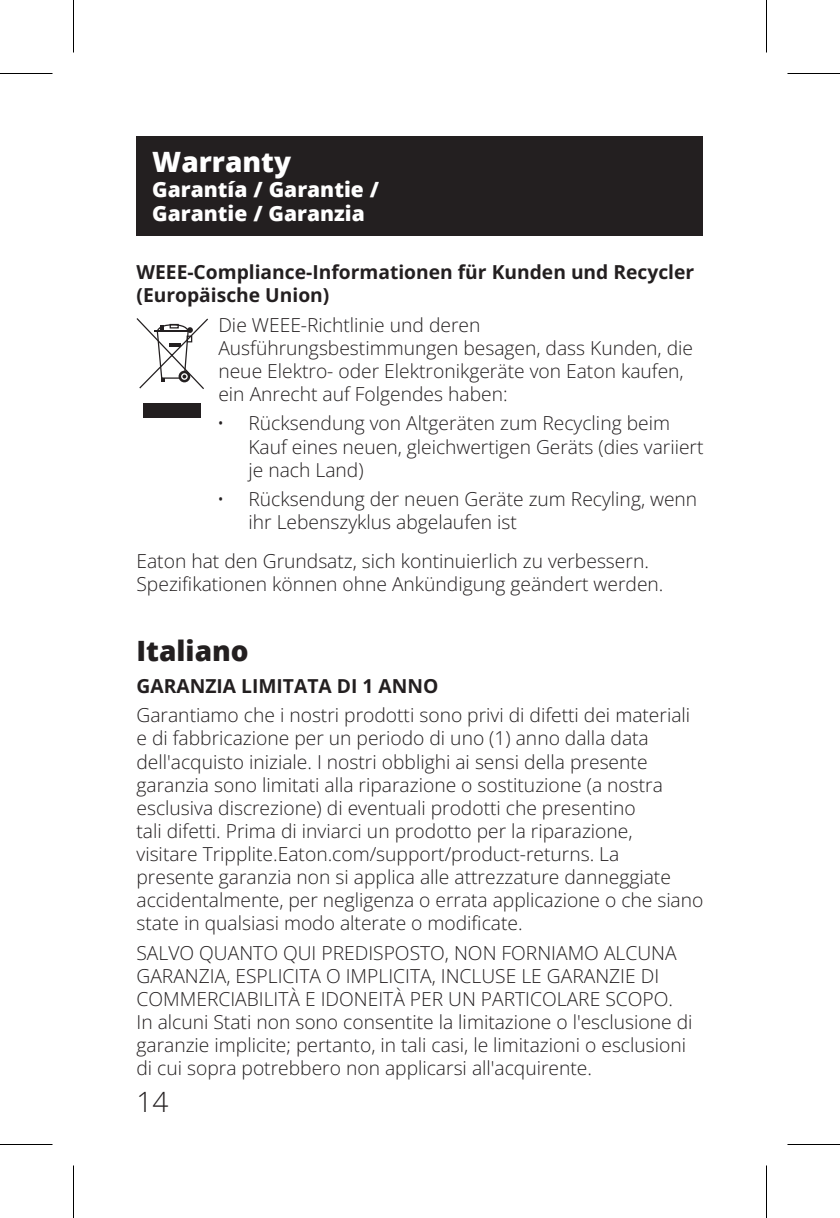
<style>
.page{position:relative;width:840px;height:1218px;background:#fff}
.page>*{position:absolute;margin:0;border:0;box-sizing:border-box;transform-origin:0 0}
.t1{font:800 28px "Open Sans";color:#231f20}
.t2{font:800 28px "Open Sans";color:#fff}
.t3{font:28px "Open Sans";color:#231f20}
.t4{font:800 21px/24.5px "Open Sans";color:#fff}
.Bullet_Copy_9pt{font:19.25px/23.1px "Open Sans";color:#231f20}
.Bullet_Copy_9pt-2{font:700 19.25px/23.1px "Open Sans";color:#231f20}
</style>
<div class="page">
<div style="left:144px;top:403px;width:57px;height:14px;background:#231f20"></div>
<svg style="left:136px;top:318px;width:72px;height:71px"></svg>
<div style="left:136px;top:136px;width:567px;height:100px;background:#231f20"></div>
<hr style="left:0;top:73px;width:52px;height:1px;background:#000">
<hr style="left:788px;top:73px;width:52px;height:1px;background:#000">
<hr style="left:0;top:1144px;width:52px;height:1px;background:#000">
<hr style="left:788px;top:1144px;width:52px;height:1px;background:#000">
<hr style="left:73px;top:0;width:1px;height:52px;background:#000">
<hr style="left:73px;top:1166px;width:1px;height:52px;background:#000">
<hr style="left:766px;top:0;width:1px;height:52px;background:#000">
<hr style="left:766px;top:1166px;width:1px;height:52px;background:#000">
<p class="t2" style="left:152px;top:141px;width:140px">Warranty</p>
<p class="t4" style="left:152px;top:176px;width:228px">Garantía / Garantie /<br>Garantie / Garanzia</p>
<p class="Bullet_Copy_9pt-2" style="left:136px;top:260px;width:559px">WEEE-Compliance-Informationen für Kunden und Recycler (Europäische Union)</p>
<p class="Bullet_Copy_9pt" style="left:218px;top:313px;width:476px">Die WEEE-Richtlinie und deren Ausführungsbestimmungen besagen, dass Kunden, die neue Elektro- oder Elektronikgeräte von Eaton kaufen, ein Anrecht auf Folgendes haben:</p>
<p class="Bullet_Copy_9pt" style="left:248px;top:411px;width:457px;text-indent:-32px">• Rücksendung von Altgeräten zum Recycling beim<br>Kauf eines neuen, gleichwertigen Geräts (dies variiert je nach Land)</p>
<p class="Bullet_Copy_9pt" style="left:248px;top:487px;width:450px;text-indent:-32px">• Rücksendung der neuen Geräte zum Recyling, wenn ihr Lebenszyklus abgelaufen ist</p>
<p class="Bullet_Copy_9pt" style="left:136px;top:549px;width:529px">Eaton hat den Grundsatz, sich kontinuierlich zu verbessern.<br>Spezifikationen können ohne Ankündigung geändert werden.</p>
<p class="t1" style="left:136px;top:629px;width:114px">Italiano</p>
<p class="Bullet_Copy_9pt-2" style="left:136px;top:674px;width:303px">GARANZIA LIMITATA DI 1 ANNO</p>
<p class="Bullet_Copy_9pt" style="left:136px;top:703px;width:568px">Garantiamo che i nostri prodotti sono privi di difetti dei materiali e di fabbricazione per un periodo di uno (1) anno dalla data dell'acquisto iniziale. I nostri obblighi ai sensi della presente garanzia sono limitati alla riparazione o sostituzione (a nostra esclusiva discrezione) di eventuali prodotti che presentino<br>tali difetti. Prima di inviarci un prodotto per la riparazione,<br>visitare Tripplite.Eaton.com/support/product-returns. La<br>presente garanzia non si applica alle attrezzature danneggiate accidentalmente, per negligenza o errata applicazione o che siano state in qualsiasi modo alterate o modificate.</p>
<p class="Bullet_Copy_9pt" style="left:136px;top:941px;width:557px">SALVO QUANTO QUI PREDISPOSTO, NON FORNIAMO ALCUNA GARANZIA, ESPLICITA O IMPLICITA, INCLUSE LE GARANZIE DI COMMERCIABILITÀ E IDONEITÀ PER UN PARTICOLARE SCOPO.<br>In alcuni Stati non sono consentite la limitazione o l'esclusione di garanzie implicite; pertanto, in tali casi, le limitazioni o esclusioni di cui sopra potrebbero non applicarsi all'acquirente.</p>
<h1 class="t3" style="left:136px;top:1083px;width:33px">14</h1>
</div>
